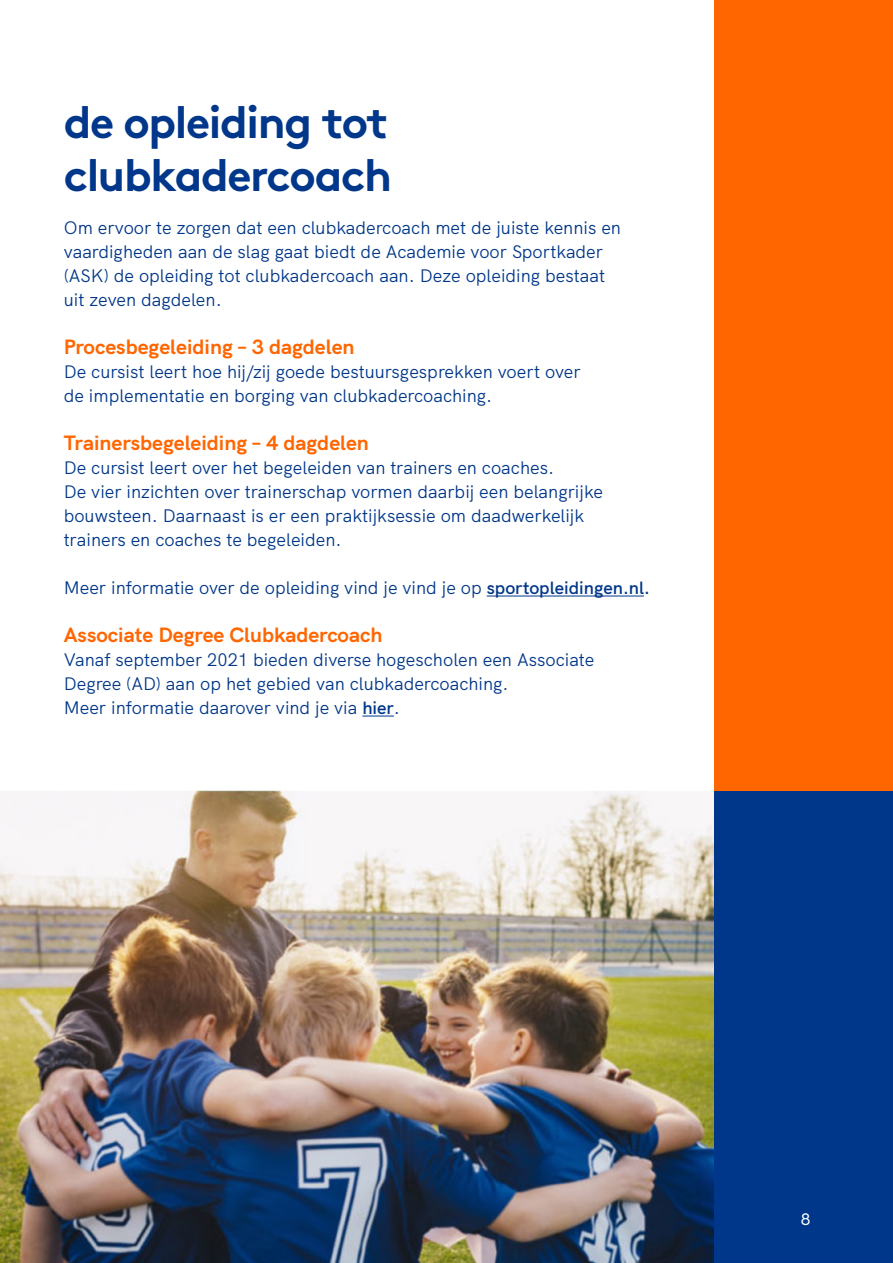
<style>
.page{position:relative;width:893px;height:1263px;background:#fff}
.page>*{position:absolute;margin:0;border:0;box-sizing:border-box;transform-origin:0 0}
.t1{font:700 45px/52.5px "Brown";letter-spacing:-.03em;color:#00378a}
.t2{font:700 21px "HK Grotesk";color:#f60}
.t3{font:18px/24px "HK Grotesk";color:#00378a}
.t4{font:500 16.95px "HK Grotesk";color:#fff}
.s1{font-weight:600}
</style>
<div class="page">
<hr style="left:487px;top:596px;width:157px;height:1px;background:#00378a">
<hr style="left:362px;top:716px;width:32px;height:1px;background:#00378a">
<img style="left:1px;top:791px;width:713px;height:472px">
<div style="left:714px;top:0;width:179px;height:1263px;background:#00378a"></div>
<div style="left:714px;top:0;width:179px;height:791px;background:#f60"></div>
<h1 class="t1" style="left:64px;top:92px;width:330px">de opleiding tot clubkadercoach</h1>
<p class="t3" style="left:64px;top:214px;width:559px">Om ervoor te zorgen dat een clubkadercoach met de juiste kennis en vaardigheden aan de slag gaat biedt de Academie voor Sportkader (ASK) de opleiding tot clubkadercoach aan. Deze opleiding bestaat uit zeven dagdelen.</p>
<p class="t2" style="left:64px;top:330px;width:292px">Procesbegeleiding – 3 dagdelen</p>
<p class="t3" style="left:64px;top:358px;width:518px">De cursist leert hoe hij/zij goede bestuursgesprekken voert over de implementatie en borging van clubkadercoaching.</p>
<p class="t2" style="left:64px;top:426px;width:307px">Trainersbegeleiding – 4 dagdelen</p>
<p class="t3" style="left:64px;top:454px;width:541px">De cursist leert over het begeleiden van trainers en coaches.<br>De vier inzichten over trainerschap vormen daarbij een belangrijke bouwsteen. Daarnaast is er een praktijksessie om daadwerkelijk trainers en coaches te begeleiden.</p>
<p class="t3" style="left:64px;top:574px;width:587px">Meer informatie over de opleiding vind je vind je op <span class="s1">sportopleidingen.nl.</span></p>
<p class="t2" style="left:64px;top:618px;width:320px">Associate Degree Clubkadercoach</p>
<p class="t3" style="left:64px;top:646px;width:532px">Vanaf september 2021 bieden diverse hogescholen een Associate<br>Degree (AD) aan op het gebied van clubkadercoaching.<br>Meer informatie daarover vind je via <span class="s1">hier</span>.</p>
<p class="t4" style="left:801px;top:1205px;width:11px">8</p>
</div>
